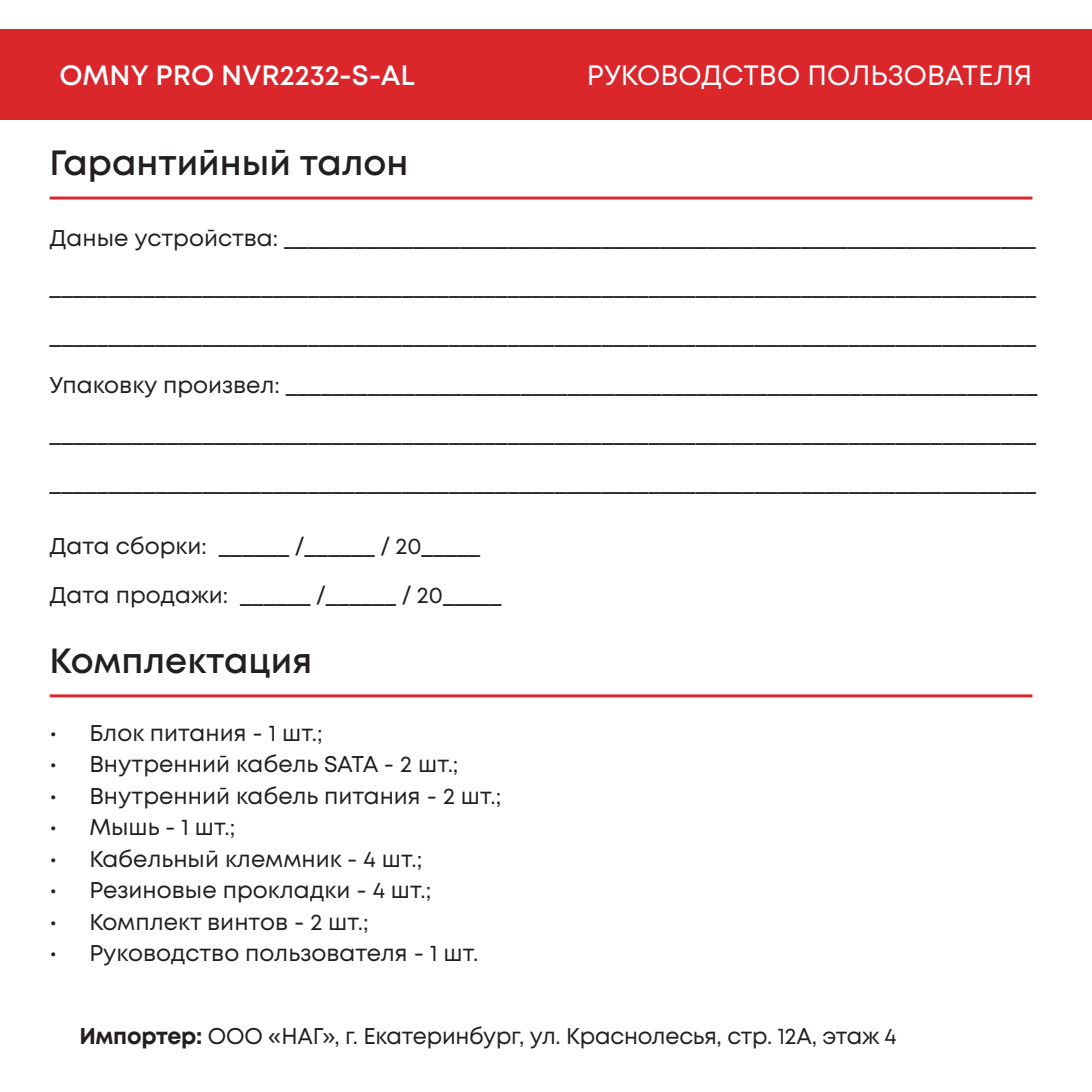
<style>
.page{position:relative;width:1092px;height:1092px;background:#fff}
.page>*{position:absolute;margin:0;border:0;box-sizing:border-box;transform-origin:0 0}
.t1{font:600 35px "Mont";color:#231f20}
.t2{font:28px "Mont";color:#fff}
.t3{font:600 28px "Mont";color:#fff}
.t4{font:22.75px "Mont";color:#231f20}
.s1{font-weight:700}
</style>
<div class="page">
<div style="left:0;top:30px;width:1091px;height:90px;background:#db262c"></div>
<hr style="left:50px;top:196px;width:982px;height:3px;background:#db262c">
<hr style="left:50px;top:694px;width:982px;height:3px;background:#db262c">
<p class="t3" style="left:60px;top:57px;width:357px">OMNY PRO NVR2232-S-AL</p>
<p class="t2" style="left:587px;top:57px;width:447px">РУКОВОДСТВО ПОЛЬЗОВАТЕЛЯ</p>
<p class="t1" style="left:50px;top:140px;width:360px">Гарантийный талон</p>
<p class="t4" style="left:50px;top:223px;width:987px">Даные устройства: ________________________________________________________________</p>
<p class="t4" style="left:50px;top:272px;width:988px">____________________________________________________________________________________</p>
<p class="t4" style="left:50px;top:321px;width:988px">____________________________________________________________________________________</p>
<p class="t4" style="left:50px;top:370px;width:989px">Упаковку произвел: ________________________________________________________________</p>
<p class="t4" style="left:50px;top:419px;width:988px">____________________________________________________________________________________</p>
<p class="t4" style="left:50px;top:468px;width:988px">____________________________________________________________________________________</p>
<p class="t4" style="left:50px;top:531px;width:432px">Дата сборки: ______ /______ / 20_____</p>
<p class="t4" style="left:50px;top:580px;width:453px">Дата продажи: ______ /______ / 20_____</p>
<p class="t1" style="left:50px;top:638px;width:264px">Комплектация</p>
<p class="t4" style="left:50px;top:718px;width:274px">• Блок питания - 1 шт.;</p>
<p class="t4" style="left:50px;top:749px;width:410px">• Внутренний кабель SATA - 2 шт.;</p>
<p class="t4" style="left:50px;top:781px;width:453px">• Внутренний кабель питания - 2 шт.;</p>
<p class="t4" style="left:50px;top:812px;width:187px">• Мышь - 1 шт.;</p>
<p class="t4" style="left:50px;top:844px;width:374px">• Кабельный клеммник - 4 шт.;</p>
<p class="t4" style="left:50px;top:875px;width:383px">• Резиновые прокладки - 4 шт.;</p>
<p class="t4" style="left:50px;top:907px;width:320px">• Комплект винтов - 2 шт.;</p>
<p class="t4" style="left:50px;top:938px;width:430px">• Руководство пользователя - 1 шт.</p>
<p class="t4" style="left:79px;top:1021px;width:818px"><span class="s1">Импортер:</span> ООО «НАГ», г. Екатеринбург, ул. Краснолесья, стр. 12А, этаж 4</p>
</div>
